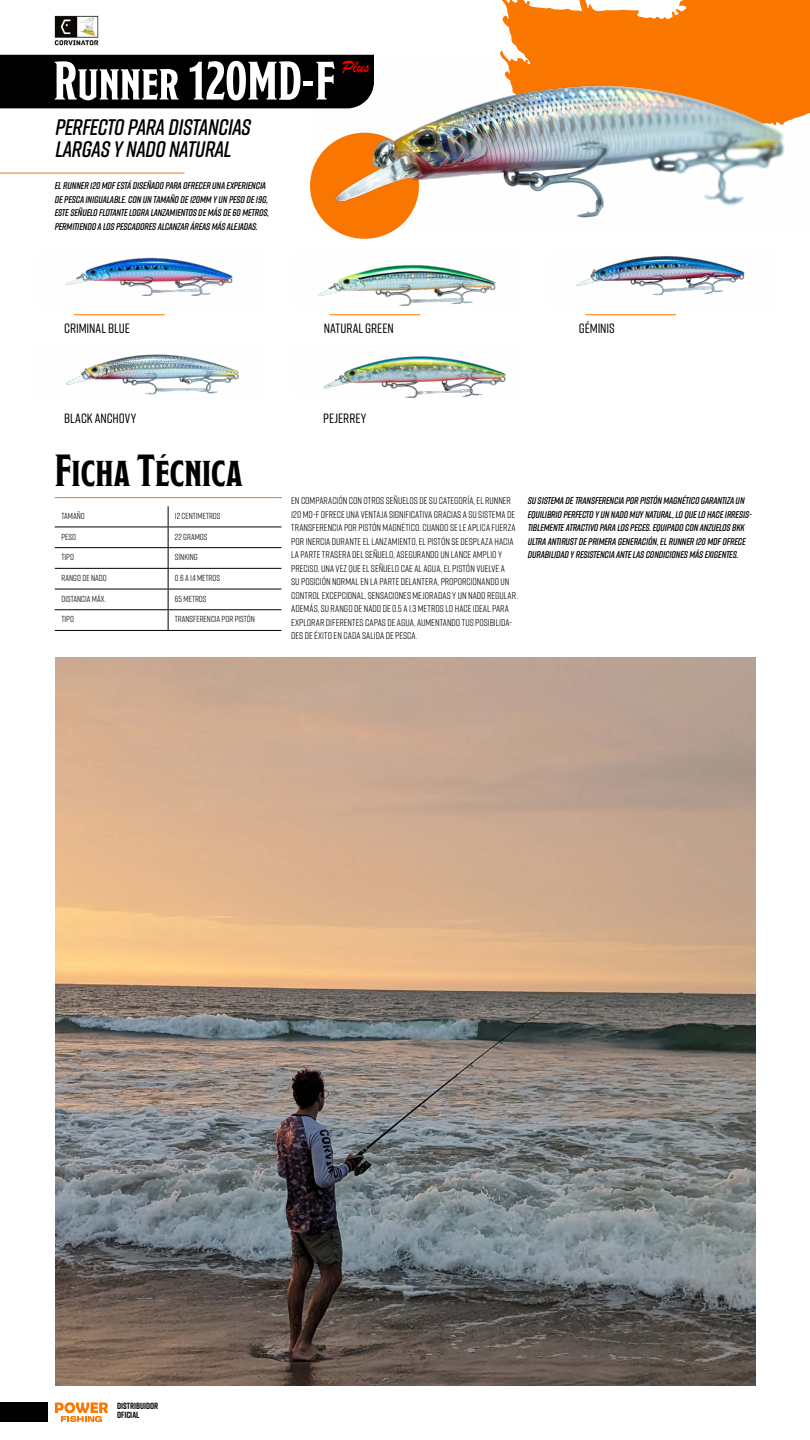
<style>
.page{position:relative;width:810px;height:1440px;background:#fff}
.page>*{position:absolute;margin:0;border:0;box-sizing:border-box;transform-origin:0 0}
.t1{font:700 54px "Modesto Condensed";color:#fff}
.t2{font:700 45px "Modesto Condensed";color:#000}
.t3{font:italic 600 22.5px/21.8px "Rift Soft";letter-spacing:-.02em;color:#000}
.t4{font:18px "Brush Script";color:#f00}
.t5{font:500 13.5px "Rift Soft";color:#000}
.t6{font:9.75px/13.5px "Rift Soft";letter-spacing:.005em;color:#000}
.t7{font:italic 600 9.75px/13.5px "Rift Soft";letter-spacing:-.015em;color:#000}
.t8{font:700 9px/9px "Rift Soft";color:#000}
.t9{font:8.77px "Rift Soft";color:#000}
</style>
<div class="page">
<svg style="left:500px;top:0;width:310px;height:58px;fill:#fa7700"></svg>
<div style="left:0;top:55px;width:374px;height:53px;background:#000"></div>
<img style="left:66px;top:257px;width:167px;height:39px">
<img style="left:66px;top:354px;width:173px;height:41px">
<img style="left:318px;top:265px;width:178px;height:41px">
<img style="left:323px;top:356px;width:183px;height:41px">
<img style="left:576px;top:256px;width:169px;height:40px">
<hr style="left:74px;top:314px;width:91px;height:1px;background:#fa7700">
<hr style="left:330px;top:314px;width:90px;height:1px;background:#fa7700">
<hr style="left:585px;top:314px;width:91px;height:1px;background:#fa7700">
<hr style="left:55px;top:497px;width:227px;height:1px;background:#fa7700">
<hr style="left:55px;top:527px;width:113px;height:1px;background:#000">
<hr style="left:168px;top:527px;width:114px;height:1px;background:#000">
<hr style="left:55px;top:547px;width:113px;height:1px;background:#000">
<hr style="left:168px;top:547px;width:114px;height:1px;background:#000">
<hr style="left:55px;top:568px;width:113px;height:1px;background:#000">
<hr style="left:168px;top:568px;width:114px;height:1px;background:#000">
<hr style="left:55px;top:589px;width:113px;height:1px;background:#000">
<hr style="left:168px;top:589px;width:114px;height:1px;background:#000">
<hr style="left:55px;top:609px;width:113px;height:1px;background:#000">
<hr style="left:168px;top:609px;width:114px;height:1px;background:#000">
<svg style="left:168px;top:506px;width:1px;height:124px"></svg>
<hr style="left:55px;top:630px;width:113px;height:1px;background:#000">
<hr style="left:168px;top:630px;width:114px;height:1px;background:#000">
<hr style="left:0;top:173px;width:184px;height:1px;background:#fa7700">
<img style="left:314px;top:58px;width:496px;height:177px">
<img style="left:55px;top:657px;width:700px;height:728px">
<img style="left:54px;top:15px;width:45px;height:31px">
<svg style="left:55px;top:1402px;width:53px;height:20px"></svg>
<div style="left:0;top:1402px;width:48px;height:20px;background:#000"></div>
<h3 class="t4" style="left:342px;top:55px;width:29px">Plus</h3>
<h1 class="t1" style="left:54px;top:54px;width:283px">Runner 120MD-F</h1>
<h3 class="t3" style="left:55px;top:116px;width:197px">PERFECTO PARA DISTANCIAS<br>LARGAS Y NADO NATURAL</h3>
<p class="t7" style="left:55px;top:179px;width:216px">EL RUNNER 120 MDF ESTÁ DISEÑADO PARA OFRECER UNA EXPERIENCIA DE PESCA INIGUALABLE. CON UN TAMAÑO DE 120MM Y UN PESO DE 19G, ESTE SEÑUELO FLOTANTE LOGRA LANZAMIENTOS DE MÁS DE 60 METROS, PERMITIENDO A LOS PESCADORES ALCANZAR ÁREAS MÁS ALEJADAS.</p>
<h3 class="t5" style="left:64px;top:319px;width:67px">CRIMINAL BLUE</h3>
<h3 class="t5" style="left:64px;top:409px;width:74px">BLACK ANCHOVY</h3>
<h2 class="t2" style="left:55px;top:448px;width:190px">Ficha Técnica</h2>
<p class="t9" style="left:62px;top:510px;width:25px">TAMAÑO</p>
<p class="t9" style="left:175px;top:510px;width:47px">12 CENTIMETROS</p>
<p class="t9" style="left:62px;top:530px;width:16px">PESO</p>
<p class="t9" style="left:175px;top:530px;width:34px">22 GRAMOS</p>
<p class="t9" style="left:62px;top:551px;width:14px">TIPO</p>
<p class="t9" style="left:175px;top:551px;width:24px">SINKING</p>
<p class="t9" style="left:62px;top:572px;width:47px">RANGO DE NADO</p>
<p class="t9" style="left:175px;top:572px;width:47px">0.6 A 1.4 METROS</p>
<p class="t9" style="left:62px;top:593px;width:46px">DISTANCIA MÁX.</p>
<p class="t9" style="left:175px;top:593px;width:33px">65 METROS</p>
<p class="t9" style="left:62px;top:613px;width:14px">TIPO</p>
<p class="t9" style="left:175px;top:613px;width:81px">TRANSFERENCIA POR PISTÓN</p>
<h3 class="t5" style="left:324px;top:319px;width:72px">NATURAL GREEN</h3>
<h3 class="t5" style="left:579px;top:319px;width:38px">GÉMINIS</h3>
<h3 class="t5" style="left:323px;top:409px;width:45px">PEJERREY</h3>
<p class="t6" style="left:291px;top:493px;width:228px">EN COMPARACIÓN CON OTROS SEÑUELOS DE SU CATEGORÍA, EL RUNNER 120 MD-F OFRECE UNA VENTAJA SIGNIFICATIVA GRACIAS A SU SISTEMA DE TRANSFERENCIA POR PISTÓN MAGNÉTICO. CUANDO SE LE APLICA FUERZA POR INERCIA DURANTE EL LANZAMIENTO, EL PISTÓN SE DESPLAZA HACIA LA PARTE TRASERA DEL SEÑUELO, ASEGURANDO UN LANCE AMPLIO Y PRECISO. UNA VEZ QUE EL SEÑUELO CAE AL AGUA, EL PISTÓN VUELVE A<br>SU POSICIÓN NORMAL EN LA PARTE DELANTERA, PROPORCIONANDO UN CONTROL EXCEPCIONAL, SENSACIONES MEJORADAS Y UN NADO REGULAR.<br>ADEMÁS, SU RANGO DE NADO DE 0.5 A 1.3 METROS LO HACE IDEAL PARA EXPLORAR DIFERENTES CAPAS DE AGUA, AUMENTANDO TUS POSIBILIDA-DES DE ÉXITO EN CADA SALIDA DE PESCA.</p>
<p class="t7" style="left:528px;top:494px;width:226px">SU SISTEMA DE TRANSFERENCIA POR PISTÓN MAGNÉTICO GARANTIZA UN EQUILIBRIO PERFECTO Y UN NADO MUY NATURAL, LO QUE LO HACE IRRESIS-TIBLEMENTE ATRACTIVO PARA LOS PECES. EQUIPADO CON ANZUELOS BKK ULTRA ANTIRUST DE PRIMERA GENERACIÓN, EL RUNNER 120 MDF OFRECE DURABILIDAD Y RESISTENCIA ANTE LAS CONDICIONES MÁS EXIGENTES.</p>
<p class="t8" style="left:117px;top:1401px;width:43px">DISTRIBUIDOR<br>OFICIAL</p>
</div>
